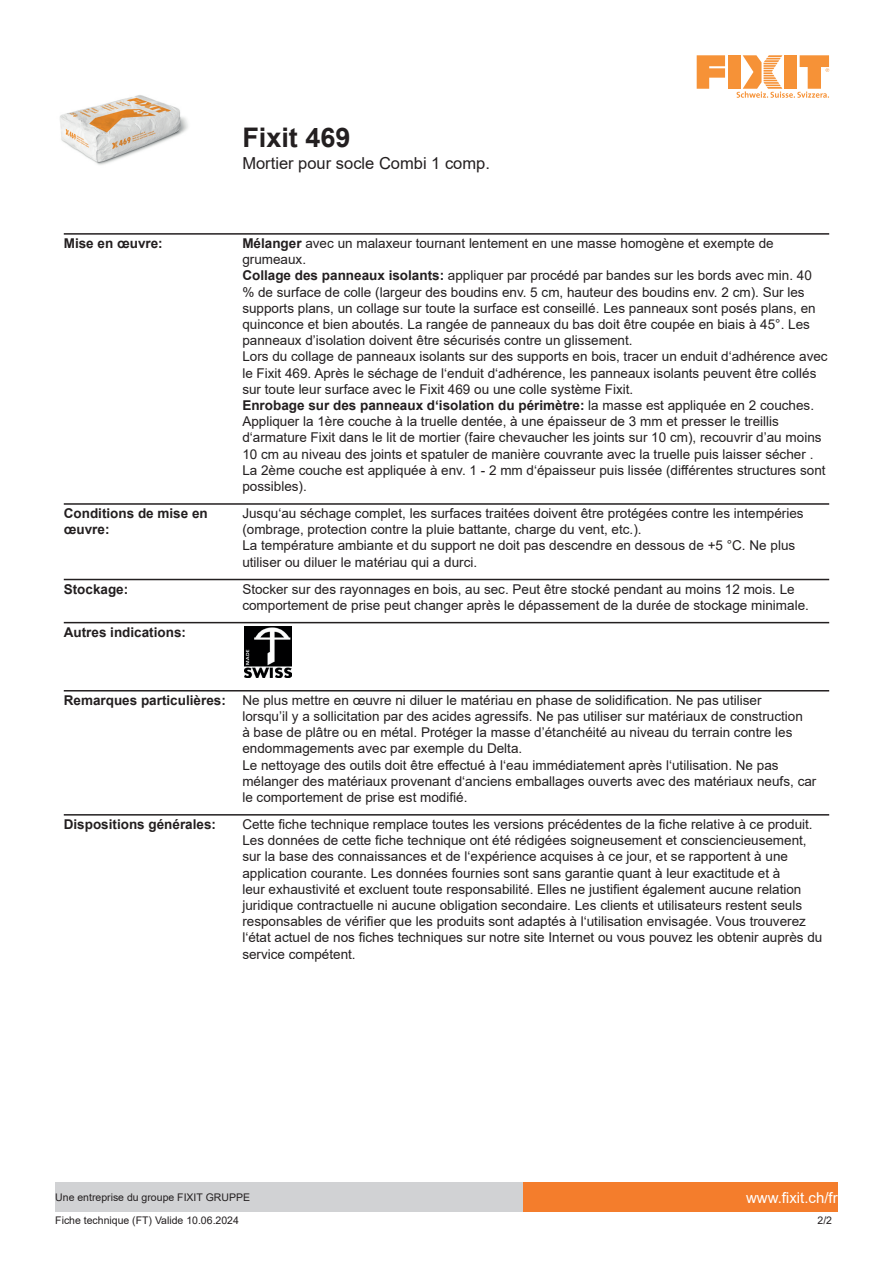
<style>
.page{position:relative;width:893px;height:1263px;background:#fff}
.page>*{position:absolute;margin:0;border:0;box-sizing:border-box;transform-origin:0 0}
.t1{font:700 27px "Arial";color:#231f20}
.t2{font:16.5px "Arial";color:#231f20}
.t3{font:15px "Arial";color:#fff}
.t4{font:13.5px/16.2px "Arial";color:#231f20}
.t5{font:700 13.5px/16.2px "Arial";color:#231f20}
.t6{font:10.5px "Arial";color:#231f20}
.s1{font-weight:700}
</style>
<div class="page">
<img style="left:60px;top:95px;width:128px;height:70px">
<svg style="left:697px;top:55px;width:28px;height:34px"></svg>
<div style="left:728px;top:55px;width:12px;height:34px;background:#f69237"></div>
<svg style="left:737px;top:55px;width:92px;height:43px"></svg>
<div style="left:523px;top:1182px;width:315px;height:30px;background:#f47d2c"></div>
<div style="left:55px;top:1182px;width:468px;height:30px;background:#d1d2d4"></div>
<hr style="left:64px;top:233px;width:765px;height:2px;background:#231f20">
<hr style="left:64px;top:503px;width:765px;height:2px;background:#231f20">
<hr style="left:64px;top:579px;width:765px;height:1px;background:#231f20">
<hr style="left:64px;top:622px;width:765px;height:1px;background:#231f20">
<img style="left:245px;top:627px;width:46px;height:51px">
<hr style="left:64px;top:690px;width:765px;height:1px;background:#231f20">
<hr style="left:64px;top:814px;width:765px;height:1px;background:#231f20">
<h1 class="t1" style="left:242px;top:119px;width:110px">Fixit 469</h1>
<p class="t2" style="left:242px;top:152px;width:249px">Mortier pour socle Combi 1 comp.</p>
<p class="t5" style="left:64px;top:235px;width:101px">Mise en œuvre:</p>
<p class="t4" style="left:242px;top:235px;width:587px"><span class="s1">Mélanger</span> avec un malaxeur tournant lentement en une masse homogène et exempte de grumeaux.<br><span class="s1">Collage des panneaux isolants:</span> appliquer par procédé par bandes sur les bords avec min. 40<br>% de surface de colle (largeur des boudins env. 5 cm, hauteur des boudins env. 2 cm). Sur les supports plans, un collage sur toute la surface est conseillé. Les panneaux sont posés plans, en quinconce et bien aboutés. La rangée de panneaux du bas doit être coupée en biais à 45°. Les panneaux d’isolation doivent être sécurisés contre un glissement.<br>Lors du collage de panneaux isolants sur des supports en bois, tracer un enduit d‘adhérence avec le Fixit 469. Après le séchage de l‘enduit d‘adhérence, les panneaux isolants peuvent être collés sur toute leur surface avec le Fixit 469 ou une colle système Fixit.<br><span class="s1">Enrobage sur des panneaux d‘isolation du périmètre:</span> la masse est appliquée en 2 couches.<br>Appliquer la 1ère couche à la truelle dentée, à une épaisseur de 3 mm et presser le treillis d‘armature Fixit dans le lit de mortier (faire chevaucher les joints sur 10 cm), recouvrir d’au moins 10 cm au niveau des joints et spatuler de manière couvrante avec la truelle puis laisser sécher .<br>La 2ème couche est appliquée à env. 1 - 2 mm d‘épaisseur puis lissée (différentes structures sont possibles).</p>
<p class="t5" style="left:64px;top:505px;width:146px">Conditions de mise en œuvre:</p>
<p class="t4" style="left:242px;top:505px;width:563px">Jusqu‘au séchage complet, les surfaces traitées doivent être protégées contre les intempéries (ombrage, protection contre la pluie battante, charge du vent, etc.).<br>La température ambiante et du support ne doit pas descendre en dessous de +5 °C. Ne plus utiliser ou diluer le matériau qui a durci.</p>
<p class="t5" style="left:64px;top:581px;width:66px">Stockage:</p>
<p class="t4" style="left:242px;top:581px;width:568px">Stocker sur des rayonnages en bois, au sec. Peut être stocké pendant au moins 12 mois. Le comportement de prise peut changer après le dépassement de la durée de stockage minimale.</p>
<p class="t5" style="left:64px;top:624px;width:124px">Autres indications:</p>
<p class="t4" style="left:242px;top:692px;width:575px;text-indent:-179px"><span class="s1">Remarques particulières:</span> Ne plus mettre en œuvre ni diluer le matériau en phase de solidification. Ne pas utiliser<br>lorsqu’il y a sollicitation par des acides agressifs. Ne pas utiliser sur matériaux de construction<br>à base de plâtre ou en métal. Protéger la masse d’étanchéité au niveau du terrain contre les endommagements avec par exemple du Delta.<br>Le nettoyage des outils doit être effectué à l‘eau immédiatement après l‘utilisation. Ne pas mélanger des matériaux provenant d‘anciens emballages ouverts avec des matériaux neufs, car le comportement de prise est modifié.</p>
<p class="t5" style="left:64px;top:816px;width:154px">Dispositions générales:</p>
<p class="t4" style="left:242px;top:816px;width:582px">Cette fiche technique remplace toutes les versions précédentes de la fiche relative à ce produit.<br>Les données de cette fiche technique ont été rédigées soigneusement et consciencieusement, sur la base des connaissances et de l‘expérience acquises à ce jour, et se rapportent à une application courante. Les données fournies sont sans garantie quant à leur exactitude et à<br>leur exhaustivité et excluent toute responsabilité. Elles ne justifient également aucune relation juridique contractuelle ni aucune obligation secondaire. Les clients et utilisateurs restent seuls responsables de vérifier que les produits sont adaptés à l‘utilisation envisagée. Vous trouverez l‘état actuel de nos fiches techniques sur notre site Internet ou vous pouvez les obtenir auprès du service compétent.</p>
<p class="t6" style="left:55px;top:1190px;width:196px">Une entreprise du groupe FIXIT GRUPPE</p>
<p class="t3" style="left:746px;top:1187px;width:93px">www.fixit.ch/fr</p>
<p class="t6" style="left:55px;top:1213px;width:185px">Fiche technique (FT) Valide 10.06.2024</p>
<p class="t6" style="left:817px;top:1213px;width:16px">2/2</p>
</div>
